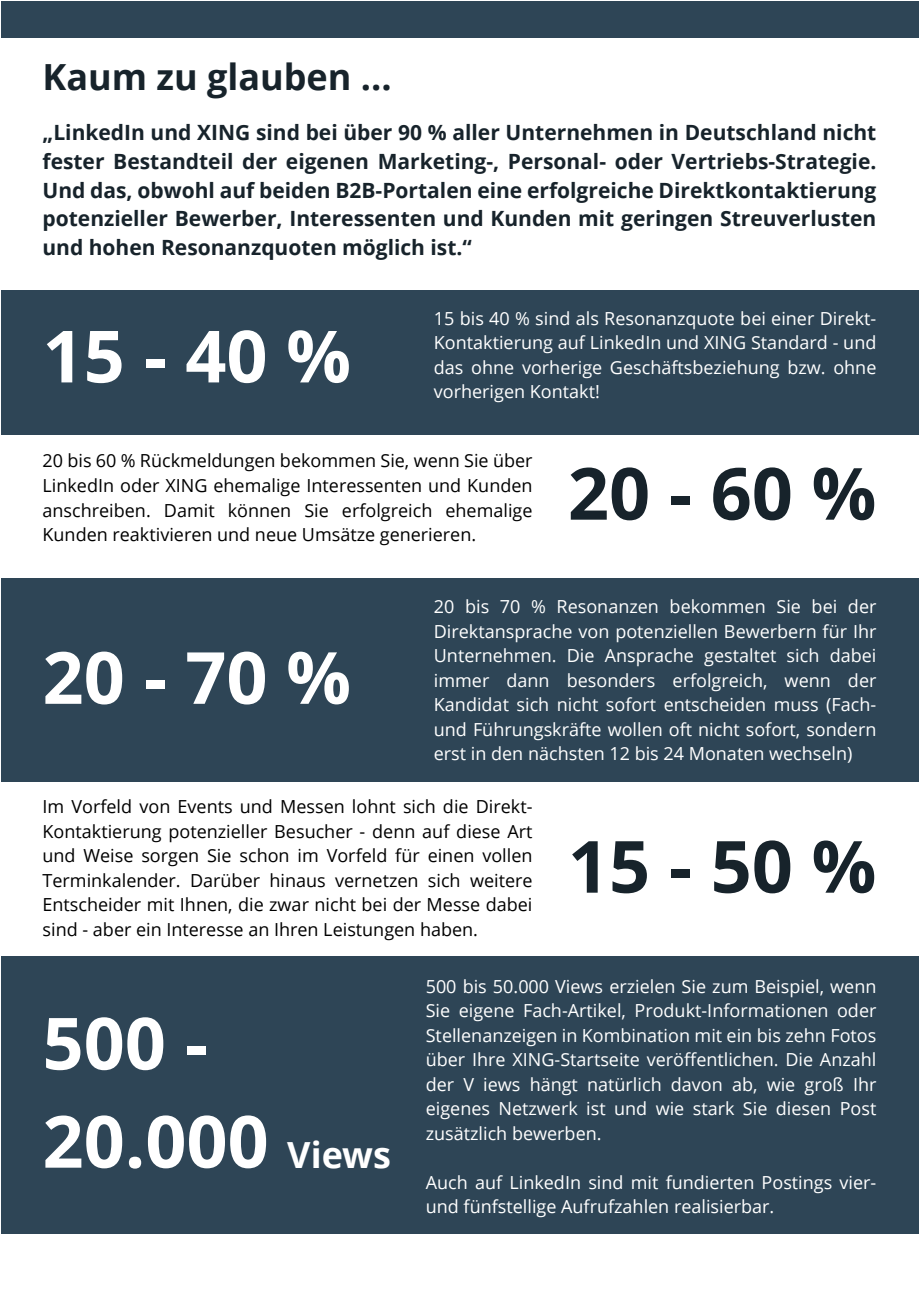
<style>
.page{position:relative;width:919px;height:1289px;background:#fff}
.page>*{position:absolute;margin:0;border:0;box-sizing:border-box;transform-origin:0 0}
.t1{font:700 72px/98.1px "Open Sans";color:#fff}
.t2{font:700 72px "Open Sans";color:#17232b}
.t3{font:700 36px "Open Sans";color:#17232b}
.t4{font:700 21px/28.7px "Open Sans";color:#17232b;text-align:justify}
.t5{font:18px/24.6px "Open Sans";color:#fff;text-align:justify}
.t6{font:18px/24.6px "Open Sans";color:#000;text-align:justify}
.s1{font-size:36px}
</style>
<div class="page">
<div style="left:2px;top:2px;width:916px;height:1286px;background:#2e4556"></div>
<div style="left:1px;top:435px;width:917px;height:143px;background:#fff"></div>
<div style="left:1px;top:38px;width:917px;height:252px;background:#fff"></div>
<div style="left:1px;top:782px;width:917px;height:173px;background:#fff"></div>
<div style="left:1px;top:1234px;width:917px;height:54px;background:#fff"></div>
<h2 class="t3" style="left:43px;top:63px;width:350px">Kaum zu glauben ...</h2>
<p class="t4" style="left:43px;top:121px;width:835px">„LinkedIn und XING sind bei über 90 % aller Unternehmen in Deutschland nicht fester Bestandteil der eigenen Marketing-, Personal- oder Vertriebs-Strategie.<br>Und das, obwohl auf beiden B2B-Portalen eine erfolgreiche Direktkontaktierung potenzieller Bewerber, Interessenten und Kunden mit geringen Streuverlusten und hohen Resonanzquoten möglich ist.“</p>
<h1 class="t1" style="left:43px;top:314px;width:310px">15 - 40 %</h1>
<p class="t5" style="left:434px;top:307px;width:444px">15 bis 40 % sind als Resonanzquote bei einer Direkt-Kontaktierung auf LinkedIn und XING Standard - und das ohne vorherige Geschäftsbeziehung bzw. ohne vorherigen Kontakt!</p>
<p class="t6" style="left:43px;top:450px;width:491px">20 bis 60 % Rückmeldungen bekommen Sie, wenn Sie über LinkedIn oder XING ehemalige Interessenten und Kunden anschreiben. Damit können Sie erfolgreich ehemalige Kunden reaktivieren und neue Umsätze generieren.</p>
<h1 class="t2" style="left:568px;top:464px;width:310px">20 - 60 %</h1>
<p class="t5" style="left:434px;top:596px;width:444px">20 bis 70 % Resonanzen bekommen Sie bei der Direktansprache von potenziellen Bewerbern für Ihr Unternehmen. Die Ansprache gestaltet sich dabei immer dann besonders erfolgreich, wenn der Kandidat sich nicht sofort entscheiden muss (Fach&shy;und Führungskräfte wollen oft nicht sofort, sondern erst in den nächsten 12 bis 24 Monaten wechseln)</p>
<p class="t6" style="left:43px;top:796px;width:491px">Im Vorfeld von Events und Messen lohnt sich die Direkt-Kontaktierung potenzieller Besucher - denn auf diese Art und Weise sorgen Sie schon im Vorfeld für einen vollen Terminkalender. Darüber hinaus vernetzen sich weitere Entscheider mit Ihnen, die zwar nicht bei der Messe dabei sind - aber ein Interesse an Ihren Leistungen haben.</p>
<h1 class="t1" style="left:43px;top:636px;width:310px">20 - 70 %</h1>
<h1 class="t2" style="left:568px;top:837px;width:310px">15 - 50 %</h1>
<h1 class="t1" style="left:43px;top:1001px;width:350px">500 -<br>20.000 <span class="s1">Views</span></h1>
<p class="t5" style="left:426px;top:975px;width:452px">500 bis 50.000 Views erzielen Sie zum Beispiel, wenn Sie eigene Fach-Artikel, Produkt-Informationen oder Stellenanzeigen in Kombination mit ein bis zehn Fotos über Ihre XING-Startseite veröffentlichen. Die Anzahl der V iews hängt natürlich davon ab, wie groß Ihr eigenes Netzwerk ist und wie stark Sie diesen Post zusätzlich bewerben.</p>
<p class="t5" style="left:426px;top:1171px;width:452px">Auch auf LinkedIn sind mit fundierten Postings vier&shy;und fünfstellige Aufrufzahlen realisierbar.</p>
</div>
